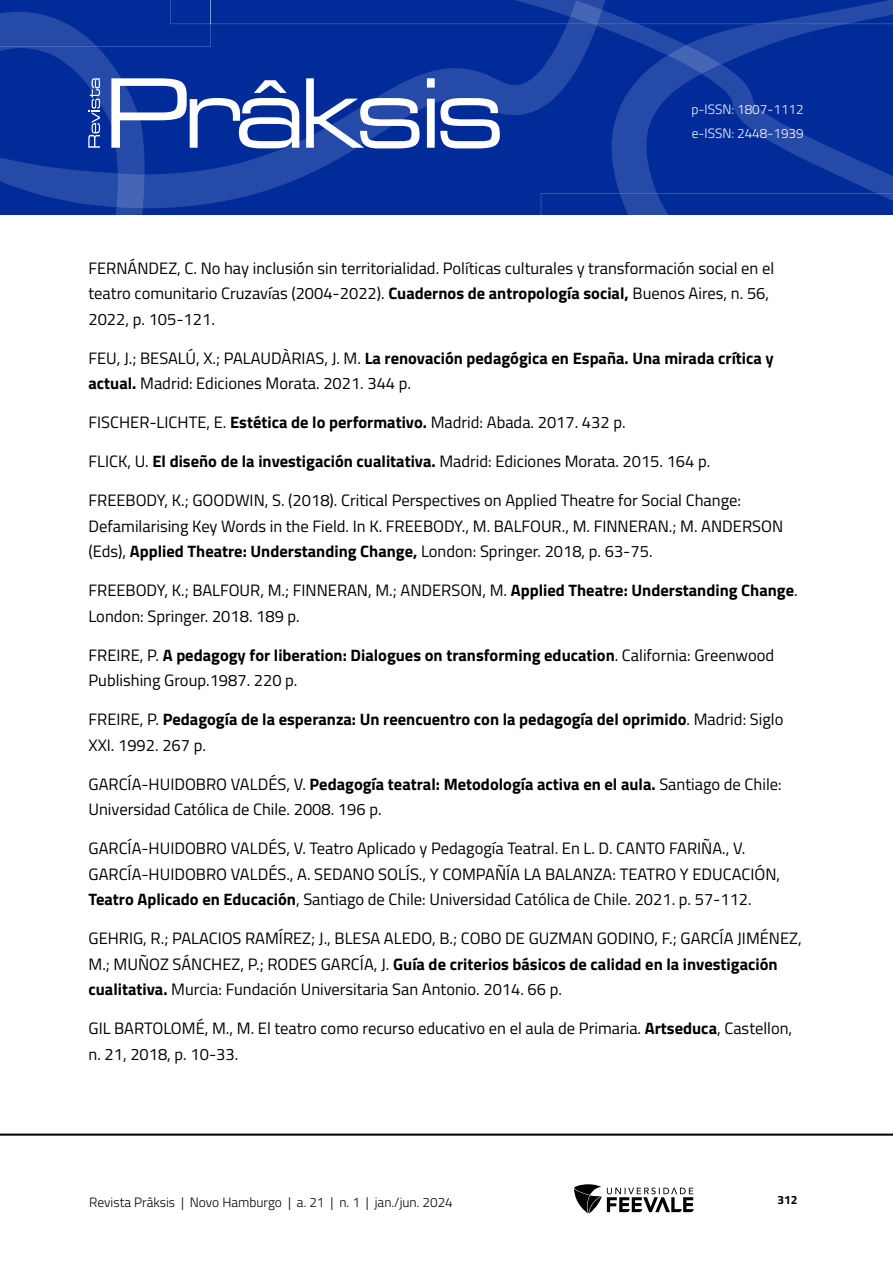
<style>
.page{position:relative;width:893px;height:1263px;background:#fff}
.page>*{position:absolute;margin:0;border:0;box-sizing:border-box;transform-origin:0 0}
.Referências{font:16.5px/25.5px "Titillium Web";color:#000}
.Referências-2{font:700 16.5px/25.5px "Titillium Web";color:#000}
.t1{font:300 13.5px "Titillium Web";color:#000}
.t2{font:300 13.5px/24px "Titillium Web";color:#fff}
.t3{font:700 12px "Titillium Web";color:#000}
.s1{font-weight:700}
.s2{font-weight:400}
</style>
<div class="page">
<hr style="left:0;top:1133px;width:893px;height:3px;background:#000">
<svg style="left:574px;top:1184px;width:120px;height:29px"></svg>
<svg style="left:0;top:0;width:893px;height:215px;background:#1239a0"></svg>
<p class="t2" style="left:691px;top:97px;width:114px">p-ISSN: 1807-1112 e-ISSN: 2448-1939</p>
<p class="Referências" style="left:88px;top:254px;width:687px">FERNÁNDEZ, C. No hay inclusión sin territorialidad. Políticas culturales y transformación social en el teatro comunitario Cruzavías (2004-2022). <span class="s1">Cuadernos de antropología social,</span> Buenos Aires, n. 56,<br>2022, p. 105-121.</p>
<p class="Referências" style="left:88px;top:344px;width:687px">FEU, J.; BESALÚ, X.; PALAUDÀRIAS, J. M. <span class="s1">La renovación pedagógica en España. Una mirada crítica y actual.</span> Madrid: Ediciones Morata. 2021. 344 p.</p>
<p class="Referências" style="left:88px;top:409px;width:539px">FISCHER-LICHTE, E. <span class="s1">Estética de lo performativo.</span> Madrid: Abada. 2017. 432 p.</p>
<p class="Referências" style="left:88px;top:448px;width:623px">FLICK, U. <span class="s1">El diseño de la investigación cualitativa.</span> Madrid: Ediciones Morata. 2015. 164 p.</p>
<p class="Referências" style="left:88px;top:487px;width:696px">FREEBODY, K.; GOODWIN, S. (2018). Critical Perspectives on Applied Theatre for Social Change:<br>Defamilarising Key Words in the Field. In K. FREEBODY., M. BALFOUR., M. FINNERAN.; M. ANDERSON (Eds), <span class="s1">Applied Theatre: Understanding Change,</span> London: Springer. 2018, p. 63-75.</p>
<p class="Referências" style="left:88px;top:577px;width:711px">FREEBODY, K.; BALFOUR, M.; FINNERAN, M.; ANDERSON, M. <span class="s1">Applied Theatre: Understanding Change</span>.<br>London: Springer. 2018. 189 p.</p>
<p class="Referências" style="left:88px;top:641px;width:687px">FREIRE, P. <span class="s1">A pedagogy for liberation: Dialogues on transforming education</span>. California: Greenwood<br>Publishing Group.1987. 220 p.</p>
<p class="Referências-2" style="left:88px;top:706px;width:696px"><span class="s2">FREIRE, P.</span> Pedagogía de la esperanza: Un reencuentro con la pedagogía del oprimido<span class="s2">. Madrid: Siglo<br>XXI. 1992. 267 p.</span></p>
<p class="Referências" style="left:88px;top:770px;width:695px">GARCÍA-HUIDOBRO VALDÉS, V. <span class="s1">Pedagogía teatral: Metodología activa en el aula.</span> Santiago de Chile:<br>Universidad Católica de Chile. 2008. 196 p.</p>
<p class="Referências" style="left:88px;top:835px;width:693px">GARCÍA-HUIDOBRO VALDÉS, V. Teatro Aplicado y Pedagogía Teatral. En L. D. CANTO FARIÑA., V.<br>GARCÍA-HUIDOBRO VALDÉS., A. SEDANO SOLÍS., Y COMPAÑÍA LA BALANZA: TEATRO Y EDUCACIÓN,<br><span class="s1">Teatro Aplicado en Educación</span>, Santiago de Chile: Universidad Católica de Chile. 2021. p. 57-112.</p>
<p class="Referências" style="left:88px;top:925px;width:715px">GEHRIG, R.; PALACIOS RAMÍREZ; J., BLESA ALEDO, B.; COBO DE GUZMAN GODINO, F.; GARCÍA JIMÉNEZ,<br>M.; MUÑOZ SÁNCHEZ, P.; RODES GARCÍA, J. <span class="s1">Guía de criterios básicos de calidad en la investigación cualitativa.</span> Murcia: Fundación Universitaria San Antonio. 2014. 66 p.</p>
<p class="Referências" style="left:88px;top:1015px;width:705px">GIL BARTOLOMÉ, M., M. El teatro como recurso educativo en el aula de Primaria. <span class="s1">Artseduca</span>, Castellon, n. 21, 2018, p. 10-33.</p>
<p class="t1" style="left:89px;top:1192px;width:365px">Revista Prâksis | Novo Hamburgo | a. 21 | n. 1 | jan./jun. 2024</p>
<p class="t3" style="left:777px;top:1190px;width:22px">312</p>
</div>
